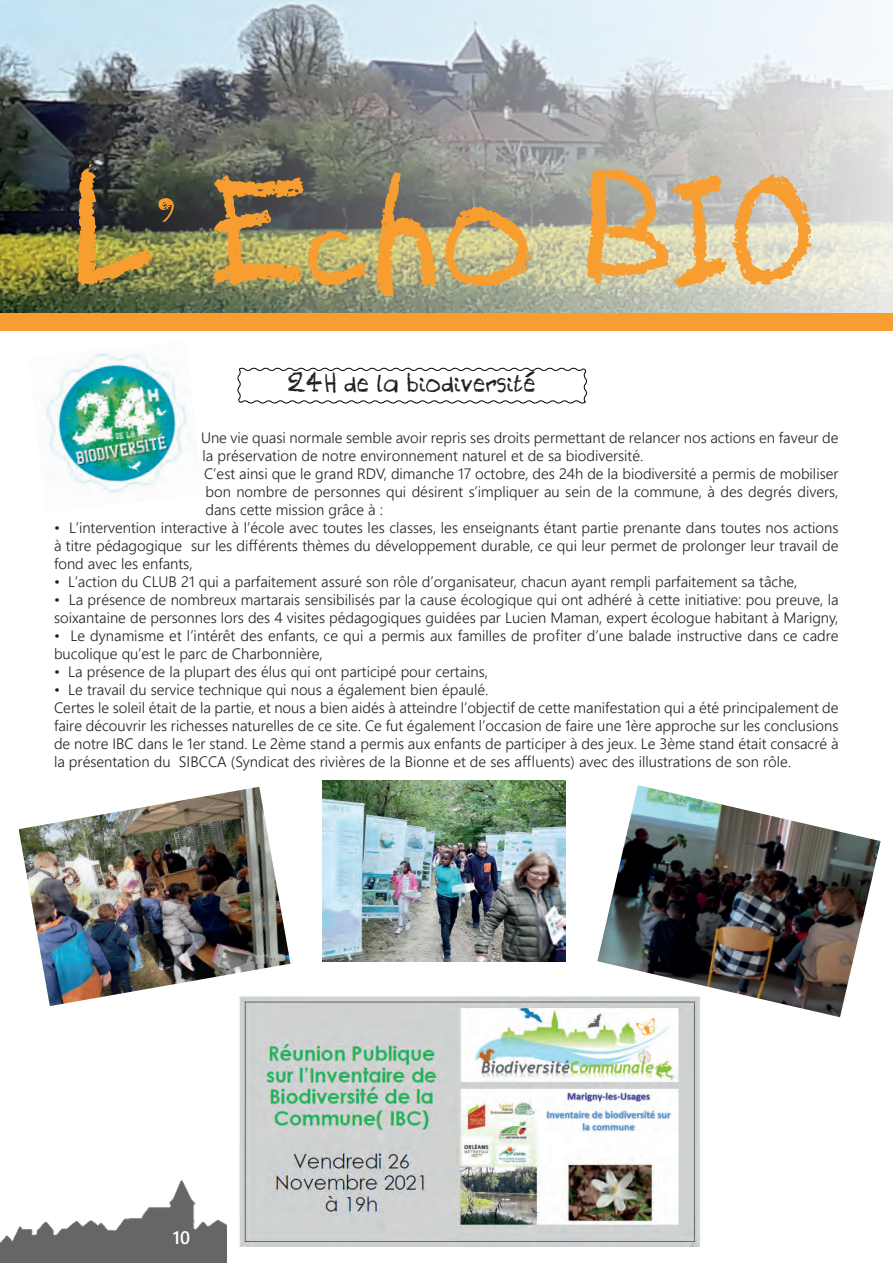
<style>
.page{position:relative;width:893px;height:1263px;background:#fff}
.page>*{position:absolute;margin:0;border:0;box-sizing:border-box;transform-origin:0 0}
.t1{font:108px "Holidays Homework";color:#f89d2f}
.t2{font:18px "Holidays Homework";color:#231f20}
.t3{font:600 18px "Yu Gothic UI";color:#fff}
.t4{font:300 15px/18px "Yu Gothic UI";color:#231f20}
.s1{font-family:"Lemonade"}
</style>
<div class="page">
<img style="left:0;top:1179px;width:227px;height:84px">
<img style="left:0;top:0;width:893px;height:313px">
<div style="left:0;top:313px;width:893px;height:18px;background:#f89d2f"></div>
<svg style="left:237px;top:367px;width:350px;height:37px"></svg>
<img style="left:45px;top:353px;width:143px;height:141px">
<img style="left:19px;top:787px;width:271px;height:219px">
<img style="left:322px;top:780px;width:244px;height:181px">
<img style="left:597px;top:785px;width:284px;height:232px">
<img style="left:239px;top:996px;width:463px;height:251px">
<h1 class="t1" style="left:78px;top:185px;width:740px">L<span class="s1">’</span>’Echo BIO</h1>
<p class="t2" style="left:288px;top:375px;width:250px">24H de la biodiversité</p>
<p class="t4" style="left:201px;top:427px;width:639px">Une vie quasi normale semble avoir repris ses droits permettant de relancer nos actions en faveur de la préservation de notre environnement naturel et de sa biodiversité.<br>C’est ainsi que le grand RDV, dimanche 17 octobre, des 24h de la biodiversité a permis de mobiliser bon nombre de personnes qui désirent s’impliquer au sein de la commune, à des degrés divers, dans cette mission grâce à :</p>
<p class="t4" style="left:54px;top:517px;width:786px;text-align:justify">• L’intervention interactive à l’école avec toutes les classes, les enseignants étant partie prenante dans toutes nos actions à titre pédagogique sur les différents thèmes du développement durable, ce qui leur permet de prolonger leur travail de fond avec les enfants,</p>
<p class="t4" style="left:54px;top:571px;width:745px">• L’action du CLUB 21 qui a parfaitement assuré son rôle d’organisateur, chacun ayant rempli parfaitement sa tâche,</p>
<p class="t4" style="left:54px;top:589px;width:786px">• La présence de nombreux martarais sensibilisés par la cause écologique qui ont adhéré à cette initiative: pou preuve, la soixantaine de personnes lors des 4 visites pédagogiques guidées par Lucien Maman, expert écologue habitant à Marigny,</p>
<p class="t4" style="left:54px;top:625px;width:786px">• Le dynamisme et l’intérêt des enfants, ce qui a permis aux familles de profiter d’une balade instructive dans ce cadre bucolique qu’est le parc de Charbonnière,</p>
<p class="t4" style="left:54px;top:661px;width:436px">• La présence de la plupart des élus qui ont participé pour certains,</p>
<p class="t4" style="left:54px;top:679px;width:786px">• Le travail du service technique qui nous a également bien épaulé.<br>Certes le soleil était de la partie, et nous a bien aidés à atteindre l’objectif de cette manifestation qui a été principalement de faire découvrir les richesses naturelles de ce site. Ce fut également l’occasion de faire une 1ère approche sur les conclusions de notre IBC dans le 1er stand. Le 2ème stand a permis aux enfants de participer à des jeux. Le 3ème stand était consacré à la présentation du SIBCCA (Syndicat des rivières de la Bionne et de ses affluents) avec des illustrations de son rôle.</p>
<p class="t3" style="left:173px;top:1227px;width:19px">10</p>
</div>
